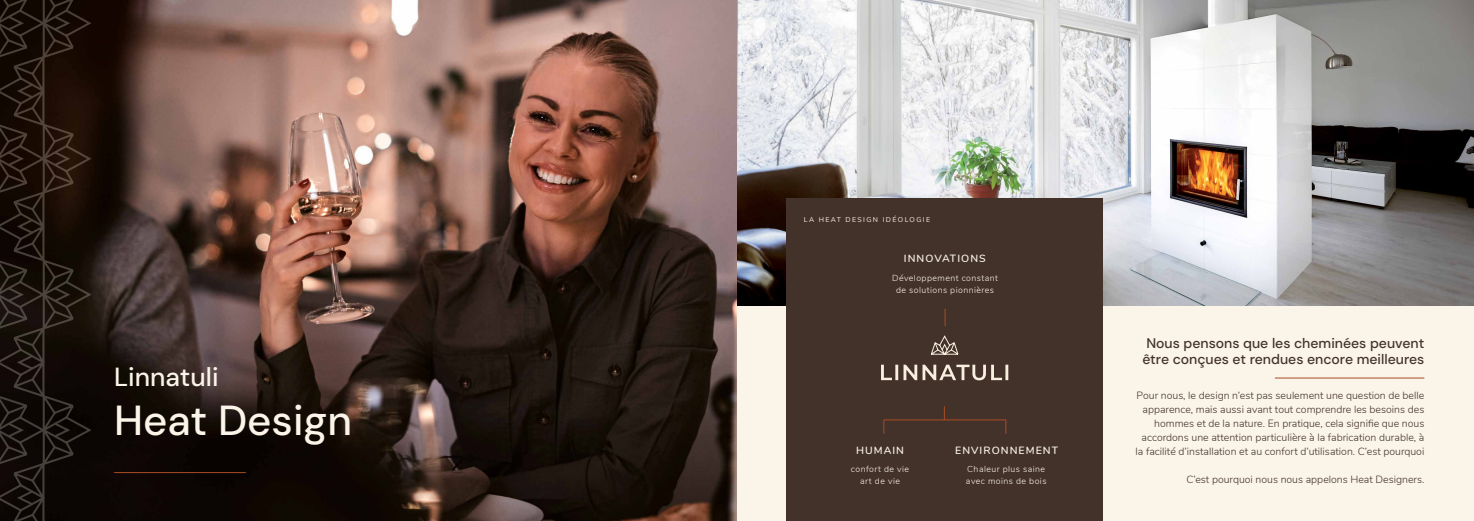
<style>
.page{position:relative;width:1474px;height:521px;background:#fff}
.page>*{position:absolute;margin:0;border:0;box-sizing:border-box;transform-origin:0 0}
.t1{font:500 42px "DM Sans 18 pt";color:#fbf4e8}
.t2{font:500 26.25px "DM Sans 18 pt";color:#fbf4e8}
.t3{font:500 14px/15.8px "DM Sans 18 pt";color:#43322a}
.t4{font:300 10.5px/14px "Nunito";color:#43322a;text-align:right}
.t5{font:600 10.5px "Nunito";letter-spacing:.1em;color:#fbf4e8}
.t6{font:300 8.75px/12.2px "Nunito";letter-spacing:.05em;color:#fbf4e8;text-align:center}
.t7{font:7px "Nunito";letter-spacing:.2em;color:#fbf4e8}
</style>
<div class="page">
<div style="left:0;top:0;width:1473px;height:521px;background:#fbf4e8"></div>
<img style="left:737px;top:0;width:736px;height:305px">
<img style="left:92px;top:0;width:645px;height:521px">
<hr style="left:114px;top:472px;width:132px;height:1px;background:#a94b25">
<svg style="left:0;top:0;width:92px;height:521px;background:#1c130d"></svg>
<div style="left:786px;top:199px;width:316px;height:322px;background:#43322a"></div>
<svg style="left:931px;top:335px;width:27px;height:20px"></svg>
<svg style="left:881px;top:365px;width:11px;height:15px"></svg>
<hr style="left:895px;top:365px;width:3px;height:15px;background:#f9efe0">
<svg style="left:903px;top:365px;width:99px;height:15px"></svg>
<hr style="left:1005px;top:365px;width:3px;height:15px;background:#f9efe0">
<svg style="left:944px;top:309px;width:1px;height:17px"></svg>
<hr style="left:883px;top:419px;width:123px;height:1px;background:#a94b25">
<svg style="left:883px;top:420px;width:1px;height:14px"></svg>
<svg style="left:1005px;top:420px;width:1px;height:14px"></svg>
<svg style="left:944px;top:406px;width:1px;height:13px"></svg>
<hr style="left:1274px;top:378px;width:150px;height:1px;background:#a94b25">
<h2 class="t2" style="left:114px;top:361px;width:106px">Linnatuli</h2>
<h1 class="t1" style="left:114px;top:394px;width:239px">Heat Design</h1>
<p class="t7" style="left:804px;top:214px;width:128px">LA HEAT DESIGN IDÉOLOGIE</p>
<p class="t5" style="left:903px;top:251px;width:83px">INNOVATIONS</p>
<p class="t6" style="left:892px;top:271px;width:107px">Développement constant de solutions pionnières</p>
<p class="t5" style="left:856px;top:443px;width:50px">HUMAIN</p>
<p class="t6" style="left:851px;top:462px;width:60px">confort de vie art de vie</p>
<p class="t5" style="left:955px;top:443px;width:104px">ENVIRONNEMENT</p>
<p class="t6" style="left:966px;top:462px;width:82px;text-align:left">Chaleur plus saine avec moins de bois</p>
<h3 class="t3" style="left:1142px;top:335px;width:283px">Nous pensons que les cheminées peuvent être conçues et rendues encore meilleures</h3>
<p class="t4" style="left:1135px;top:387px;width:290px">Pour nous, le design n’est pas seulement une question de belle apparence, mais aussi avant tout comprendre les besoins des hommes et de la nature. En pratique, cela signifie que nous accordons une attention particulière à la fabrication durable, à la facilité d’installation et au confort d’utilisation. C’est pourquoi</p>
<p class="t4" style="left:1186px;top:471px;width:239px">C’est pourquoi nous nous appelons Heat Designers.</p>
</div>
